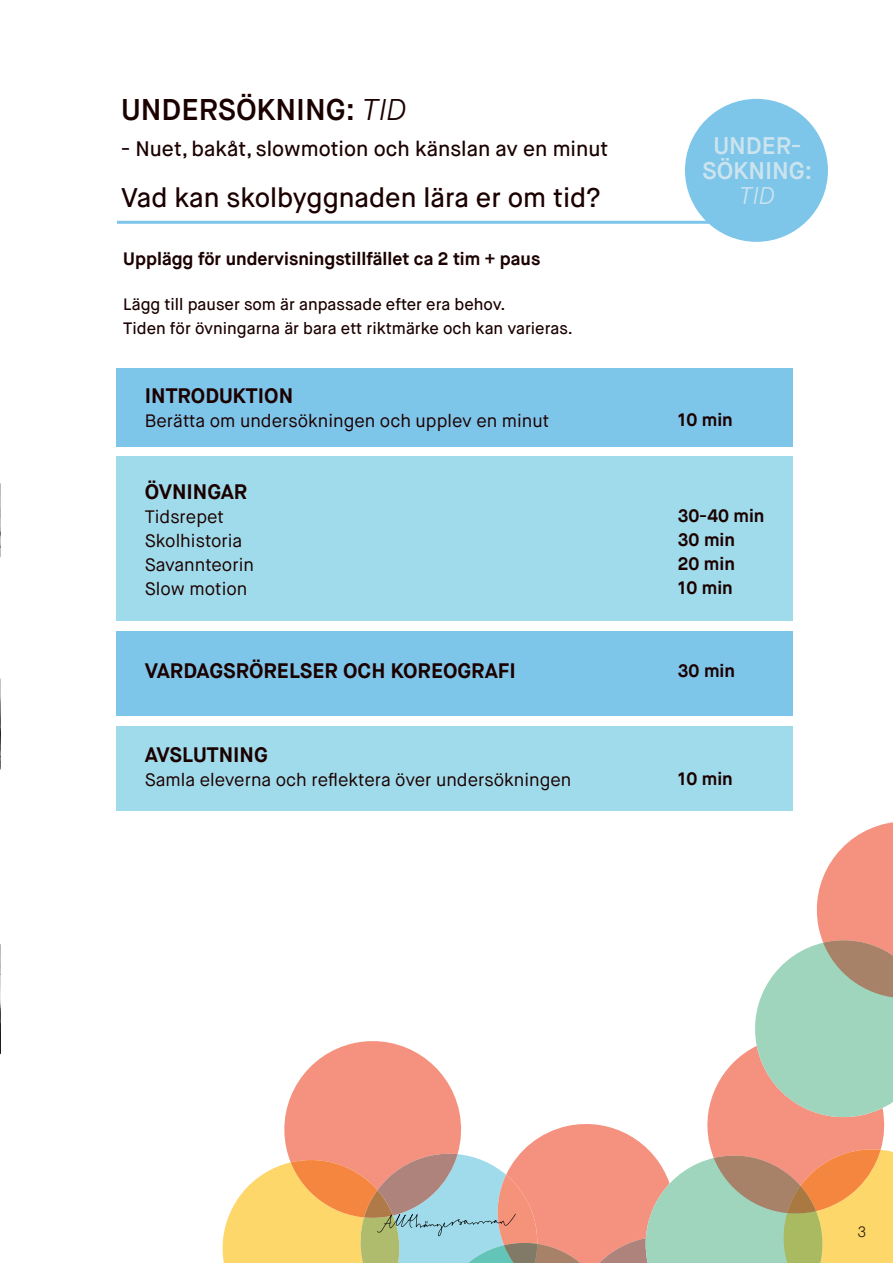
<style>
.page{position:relative;width:893px;height:1263px;background:#fff}
.page>*{position:absolute;margin:0;border:0;box-sizing:border-box;transform-origin:0 0}
.t1{font:600 30px "Maison Neue";color:#1b0000}
.t2{font:500 27px "Maison Neue";color:#1b0000}
.t3{font:600 24.15px/24.6px "Maison Neue";color:#cbe4ee;text-align:center}
.t4{font:italic 300 24.15px "Maison Neue";color:#cbe4ee}
.t5{font:700 21px "Maison Neue";color:#1b0000}
.t6{font:500 21px "Maison Neue";color:#1b0000}
.t7{font:18px "Maison Neue";color:#1b0000}
.t8{font:700 18px "Maison Neue";color:#1b0000}
.t9{font:500 16.5px/24px "Maison Neue";color:#1b0000}
.t10{font:300 15px "Maison Neue";color:#231f20}
.s1{font-weight:300;font-style:italic}
</style>
<div class="page">
<hr style="left:117px;top:221px;width:675px;height:3px;background:#7ec5ea">
<div style="left:685px;top:99px;width:143px;height:143px;background:#7ec5ea;border-radius:50%"></div>
<div style="left:116px;top:368px;width:677px;height:78px;background:#7ec5ea"></div>
<div style="left:116px;top:726px;width:677px;height:84px;background:#9fdbea"></div>
<div style="left:116px;top:456px;width:677px;height:165px;background:#9fdbea"></div>
<div style="left:116px;top:631px;width:677px;height:85px;background:#7ec5ea"></div>
<svg style="left:222px;top:822px;width:671px;height:441px"></svg>
<img style="left:0;top:678px;width:1px;height:92px">
<img style="left:0;top:483px;width:1px;height:75px">
<img style="left:0;top:944px;width:1px;height:110px">
<p class="t1" style="left:121px;top:91px;width:287px">UNDERSÖKNING: <span class="s1">TID</span></p>
<p class="t6" style="left:121px;top:136px;width:489px">- Nuet, bakåt, slowmotion och känslan av en minut</p>
<p class="t2" style="left:121px;top:181px;width:481px">Vad kan skolbyggnaden lära er om tid?</p>
<p class="t8" style="left:123px;top:247px;width:419px">Upplägg för undervisningstillfället ca 2 tim + paus</p>
<p class="t9" style="left:123px;top:292px;width:451px">Lägg till pauser som är anpassade efter era behov.<br>Tiden för övningarna är bara ett riktmärke och kan varieras.</p>
<p class="t5" style="left:145px;top:383px;width:150px">INTRODUKTION</p>
<p class="t7" style="left:145px;top:410px;width:406px">Berätta om undersökningen och upplev en minut</p>
<p class="t5" style="left:145px;top:479px;width:104px">ÖVNINGAR</p>
<p class="t7" style="left:145px;top:506px;width:81px">Tidsrepet</p>
<p class="t7" style="left:145px;top:530px;width:99px">Skolhistoria</p>
<p class="t7" style="left:145px;top:554px;width:111px">Savannteorin</p>
<p class="t7" style="left:145px;top:578px;width:104px">Slow motion</p>
<p class="t5" style="left:145px;top:657px;width:373px">VARDAGSRÖRELSER OCH KOREOGRAFI</p>
<p class="t5" style="left:145px;top:741px;width:124px">AVSLUTNING</p>
<p class="t7" style="left:145px;top:768px;width:428px">Samla eleverna och reflektera över undersökningen</p>
<h3 class="t3" style="left:702px;top:134px;width:112px">UNDER-<br>SÖKNING:</h3>
<h3 class="t4" style="left:739px;top:180px;width:37px">TID</h3>
<p class="t8" style="left:678px;top:409px;width:57px">10 min</p>
<p class="t8" style="left:678px;top:505px;width:88px">30-40 min</p>
<p class="t8" style="left:678px;top:529px;width:59px">30 min</p>
<p class="t8" style="left:678px;top:553px;width:59px">20 min</p>
<p class="t8" style="left:678px;top:577px;width:57px">10 min</p>
<p class="t8" style="left:678px;top:659px;width:59px">30 min</p>
<p class="t8" style="left:678px;top:767px;width:57px">10 min</p>
<p class="t10" style="left:857px;top:1222px;width:10px">3</p>
</div>
